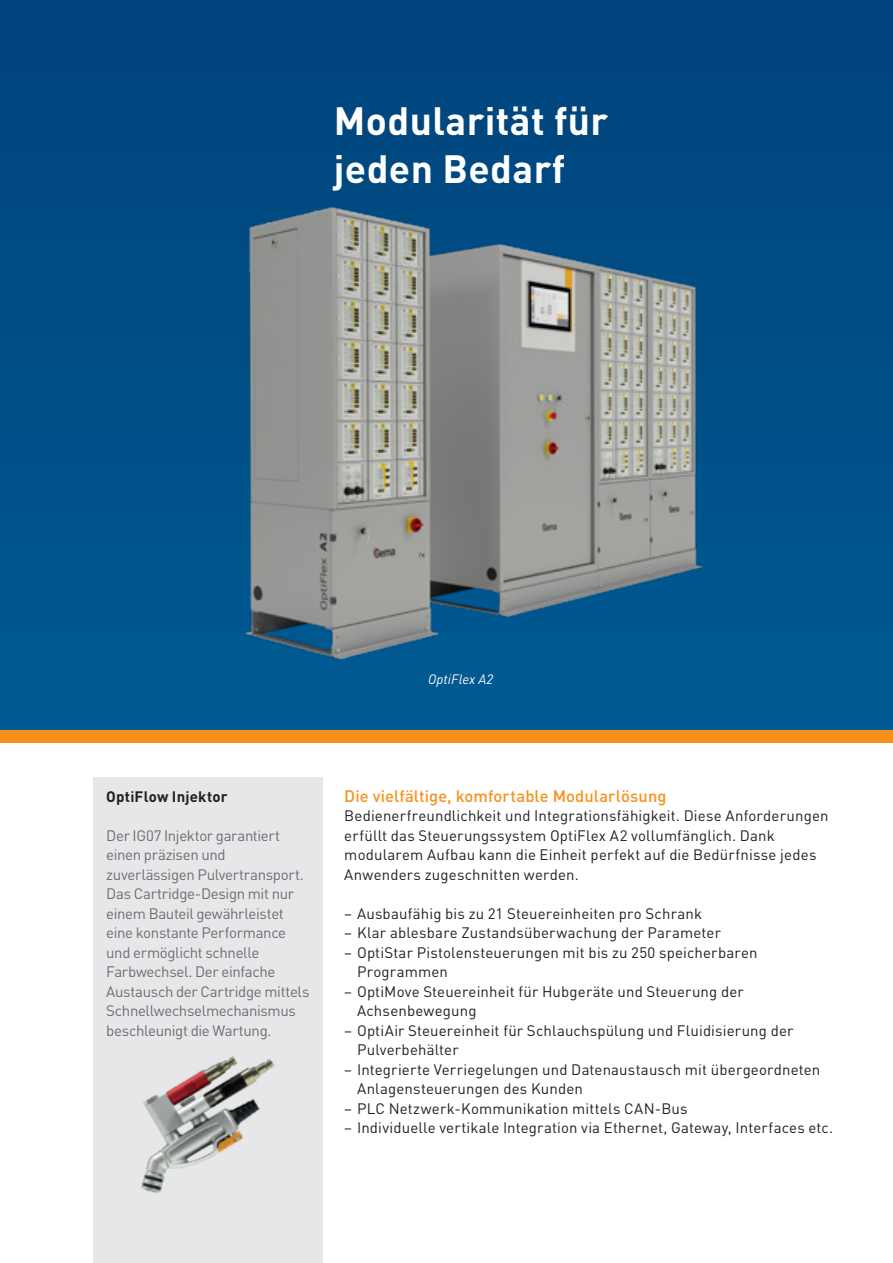
<style>
.page{position:relative;width:893px;height:1263px;background:#fff}
.page>*{position:absolute;margin:0;border:0;box-sizing:border-box;transform-origin:0 0}
.t1{font:700 39px/48px "DIN Pro";letter-spacing:.01em;color:#fff}
.t2{font:500 16.5px "DIN Pro";letter-spacing:.005em;color:#f6911e}
.t3{font:15px/19.5px "DIN Pro";letter-spacing:.01em;color:#231f20}
.t4{font:15px/19.5px "DIN Pro";letter-spacing:-.025em;color:#6c6d70}
.t5{font:700 15px "DIN Pro";letter-spacing:.01em;color:#231f20}
.t6{font:italic 13.5px "DIN Pro";letter-spacing:.01em;color:#fff}
</style>
<div class="page">
<div style="left:0;top:0;width:893px;height:737px;background:linear-gradient(to right,#004d85,#004c84)"></div>
<div style="left:880px;top:0;width:13px;height:737px;background:#004e86"></div>
<div style="left:0;top:730px;width:893px;height:13px;background:#f6911e"></div>
<div style="left:94px;top:777px;width:229px;height:486px;background:#e6e7e9"></div>
<img style="left:224px;top:182px;width:490px;height:489px">
<img style="left:141px;top:1056px;width:134px;height:137px">
<h1 class="t1" style="left:334px;top:92px;width:276px">Modularität für jeden Bedarf</h1>
<p class="t6" style="left:428px;top:669px;width:67px">OptiFlex A2</p>
<p class="t5" style="left:106px;top:784px;width:123px">OptiFlow Injektor</p>
<p class="t4" style="left:106px;top:824px;width:205px">Der IG07 Injektor garantiert einen präzisen und zuverlässigen Pulvertransport.<br>Das Cartridge-Design mit nur einem Bauteil gewährleistet eine konstante Performance und ermöglicht schnelle<br>Farbwechsel. Der einfache<br>Austausch der Cartridge mittels<br>Schnellwechselmechanismus beschleunigt die Wartung.</p>
<p class="t2" style="left:344px;top:782px;width:324px">Die vielfältige, komfortable Modularlösung</p>
<p class="t3" style="left:344px;top:804px;width:486px">Bedienerfreundlichkeit und Integrationsfähigkeit. Diese Anforderungen erfüllt das Steuerungssystem OptiFlex A2 vollumfänglich. Dank modularem Aufbau kann die Einheit perfekt auf die Bedürfnisse jedes Anwenders zugeschnitten werden.</p>
<p class="t3" style="left:344px;top:902px;width:359px">– Ausbaufähig bis zu 21 Steuereinheiten pro Schrank</p>
<p class="t3" style="left:344px;top:921px;width:378px">– Klar ablesbare Zustandsüberwachung der Parameter</p>
<p class="t3" style="left:357px;top:941px;width:402px;text-indent:-13px">– OptiStar Pistolensteuerungen mit bis zu 250 speicherbaren<br>Programmen</p>
<p class="t3" style="left:357px;top:980px;width:388px;text-indent:-13px">– OptiMove Steuereinheit für Hubgeräte und Steuerung der<br>Achsenbewegung</p>
<p class="t3" style="left:357px;top:1019px;width:438px;text-indent:-13px">– OptiAir Steuereinheit für Schlauchspülung und Fluidisierung der<br>Pulverbehälter</p>
<p class="t3" style="left:357px;top:1058px;width:465px;text-indent:-13px">– Integrierte Verriegelungen und Datenaustausch mit übergeordneten<br>Anlagensteuerungen des Kunden</p>
<p class="t3" style="left:344px;top:1097px;width:345px">– PLC Netzwerk-Kommunikation mittels CAN-Bus</p>
<p class="t3" style="left:344px;top:1116px;width:490px">– Individuelle vertikale Integration via Ethernet, Gateway, Interfaces etc.</p>
</div>
